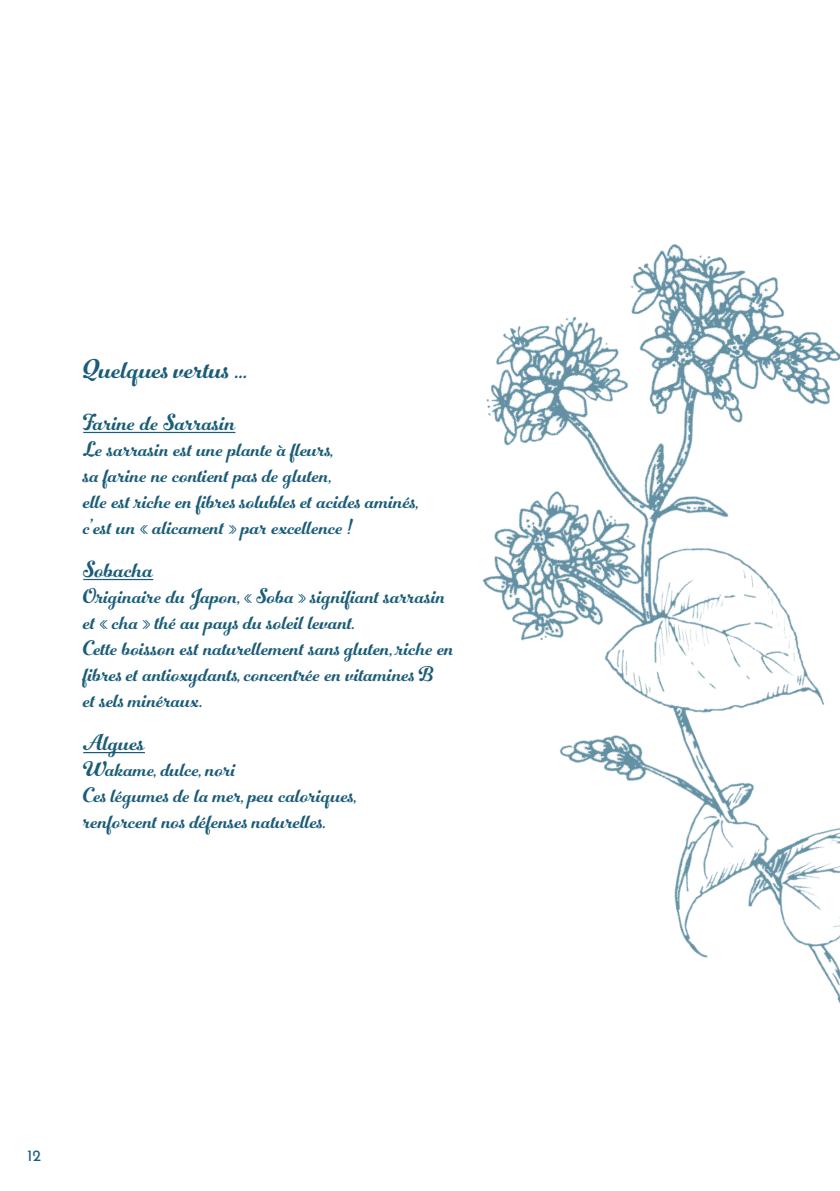
<style>
.page{position:relative;width:840px;height:1191px;background:#fff}
.page>*{position:absolute;margin:0;border:0;box-sizing:border-box;transform-origin:0 0}
.t1{font:28px "Number Five Smooth";color:#1b5d79}
.t2{font:24px "Number Five Smooth";color:#1b5d79}
.t3{font:22px/26px "Number Five Smooth";color:#1b5d79}
.t4{font:600 16px "Josefin Sans";color:#1b5d79}
</style>
<div class="page">
<img style="left:482px;top:244px;width:357px;height:758px">
<hr style="left:83px;top:432px;width:152px;height:1px;background:#1b5d79">
<hr style="left:83px;top:579px;width:70px;height:1px;background:#1b5d79">
<hr style="left:83px;top:752px;width:62px;height:1px;background:#1b5d79">
<p class="t1" style="left:83px;top:352px;width:165px">Quelques vertus …</p>
<p class="t2" style="left:83px;top:408px;width:153px">Farine de Sarrasin</p>
<p class="t3" style="left:83px;top:435px;width:336px">Le sarrasin est une plante à fleurs,<br>sa farine ne contient pas de gluten,<br>elle est riche en fibres solubles et acides aminés, c’est un « alicament » par excellence !</p>
<p class="t2" style="left:83px;top:555px;width:71px">Sobacha</p>
<p class="t3" style="left:83px;top:582px;width:372px">Originaire du Japon, « Soba » signifiant sarrasin et « cha » thé au pays du soleil levant.<br>Cette boisson est naturellement sans gluten, riche en fibres et antioxydants, concentrée en vitamines B<br>et sels minéraux.</p>
<p class="t2" style="left:83px;top:728px;width:62px">Algues</p>
<p class="t3" style="left:83px;top:755px;width:274px">Wakame, dulce, nori<br>Ces légumes de la mer, peu caloriques, renforcent nos défenses naturelles.</p>
<p class="t4" style="left:27px;top:1145px;width:15px">12</p>
</div>
